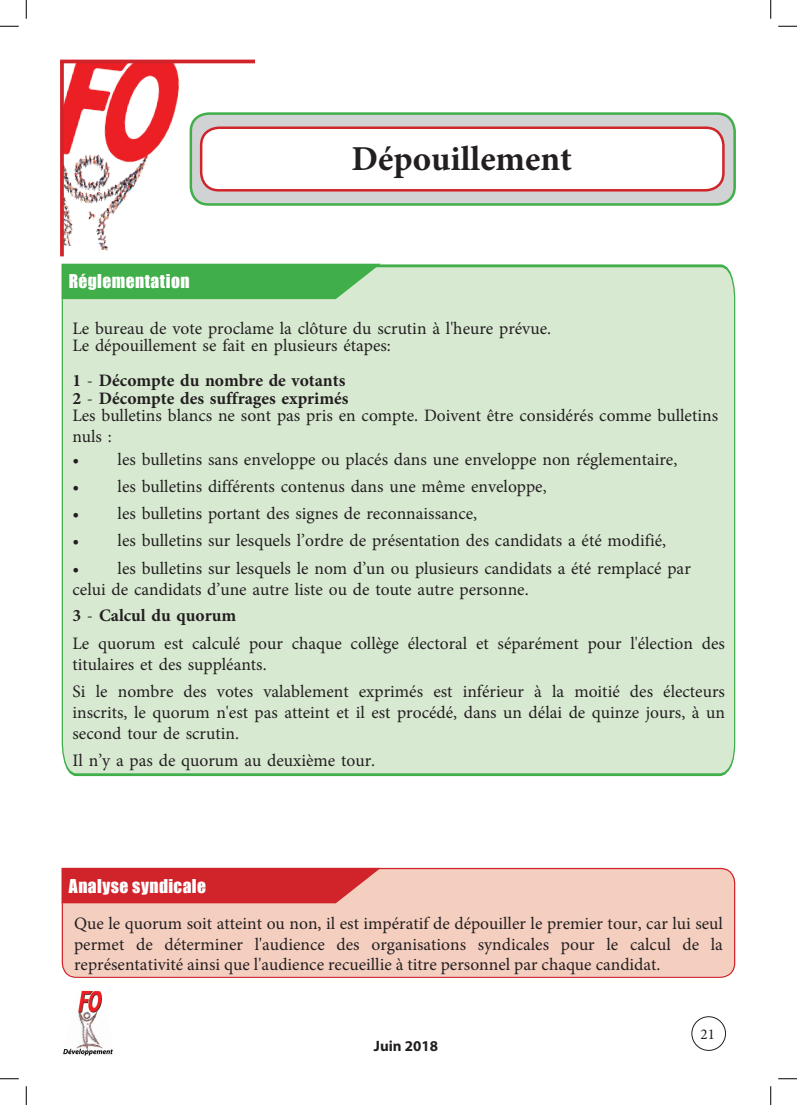
<style>
.page{position:relative;width:797px;height:1105px;background:#fff}
.page>*{position:absolute;margin:0;border:0;box-sizing:border-box;transform-origin:0 0}
.t1{font:700 35px "Minion Pro";color:#231f20}
.t2{font:17.5px/17.5px "Minion Pro";color:#231f20}
.t3{font:17.5px "Impact";letter-spacing:.025em;color:#fff}
.t4{font:700 15px "Myriad Pro";color:#231f20}
.t5{font:15px "Minion Pro";color:#231f20}
.s1{font-weight:700}
</style>
<div class="page">
<img style="left:63px;top:991px;width:50px;height:65px">
<div style="left:691px;top:1016px;width:34px;height:35px;border:1px solid #231f20;border-radius:50%"></div>
<img style="left:61px;top:63px;width:140px;height:194px">
<svg style="left:60px;top:63px;width:4px;height:193px"></svg>
<hr style="left:60px;top:60px;width:195px;height:3px;background:#d1232a">
<div style="left:61px;top:263px;width:675px;height:514px;background:#d8e9d2"></div>
<svg style="left:62px;top:264px;width:319px;height:35px;background:#4ab252"></svg>
<div style="left:191px;top:114px;width:543px;height:90px;background:#d1d2d4;border-radius:18px"></div>
<div style="left:190px;top:112px;width:546px;height:94px;border:2px solid #40ae49;border-radius:18px"></div>
<div style="left:201px;top:128px;width:522px;height:62px;background:#fff;border-radius:18px"></div>
<div style="left:200px;top:126px;width:524px;height:66px;border:2px solid #d1232a;border-radius:18px"></div>
<svg style="left:0;top:25px;width:19px;height:2px"></svg>
<svg style="left:778px;top:25px;width:19px;height:2px"></svg>
<svg style="left:0;top:1078px;width:19px;height:1px"></svg>
<svg style="left:778px;top:1078px;width:19px;height:1px"></svg>
<svg style="left:25px;top:0;width:2px;height:19px"></svg>
<svg style="left:25px;top:1086px;width:2px;height:19px"></svg>
<svg style="left:770px;top:0;width:1px;height:19px"></svg>
<svg style="left:770px;top:1086px;width:1px;height:19px"></svg>
<div style="left:61px;top:867px;width:675px;height:111px;background:#f4cfc0"></div>
<svg style="left:62px;top:868px;width:319px;height:35px;background:#d32f34"></svg>
<p class="t3" style="left:69px;top:268px;width:122px">Réglementation</p>
<p class="t1" style="left:351px;top:134px;width:222px">Dépouillement</p>
<p class="t2" style="left:72px;top:319px;width:480px">Le bureau de vote proclame la clôture du scrutin à l'heure prévue.<br>Le dépouillement se fait en plusieurs étapes:</p>
<p class="t2" style="left:72px;top:372px;width:647px"><span class="s1">1</span> - <span class="s1">Décompte du nombre de votants<br>2</span> - <span class="s1">Décompte des suffrages exprimés<br></span>Les bulletins blancs ne sont pas pris en compte. Doivent être considérés comme bulletins</p>
<p class="t2" style="left:72px;top:428px;width:41px">nuls :</p>
<p class="t2" style="left:73px;top:450px;width:606px">• les bulletins sans enveloppe ou placés dans une enveloppe non réglementaire,</p>
<p class="t2" style="left:73px;top:478px;width:475px">• les bulletins différents contenus dans une même enveloppe,</p>
<p class="t2" style="left:73px;top:505px;width:406px">• les bulletins portant des signes de reconnaissance,</p>
<p class="t2" style="left:73px;top:532px;width:595px">• les bulletins sur lesquels l’ordre de présentation des candidats a été modifié,</p>
<p class="t2" style="left:73px;top:558px;width:619px;line-height:20.8px">• les bulletins sur lesquels le nom d’un ou plusieurs candidats a été remplacé par celui de candidats d’une autre liste ou de toute autre personne.</p>
<p class="t2" style="left:73px;top:602px;width:654px;line-height:27.2px"><span class="s1">3</span> - <span class="s1">Calcul du quorum<br></span>Le quorum est calculé pour chaque collège électoral et séparément pour l'élection des</p>
<p class="t2" style="left:73px;top:650px;width:654px;line-height:27.2px">titulaires et des suppléants.<br>Si le nombre des votes valablement exprimés est inférieur à la moitié des électeurs</p>
<p class="t2" style="left:73px;top:702px;width:654px;line-height:21px">inscrits, le quorum n'est pas atteint et il est procédé, dans un délai de quinze jours, à un second tour de scrutin.</p>
<p class="t2" style="left:73px;top:752px;width:304px">Il n’y a pas de quorum au deuxième tour.</p>
<p class="t3" style="left:69px;top:872px;width:139px">Analyse syndicale</p>
<p class="t2" style="left:74px;top:912px;width:650px;line-height:21px;text-align:justify">Que le quorum soit atteint ou non, il est impératif de dépouiller le premier tour, car lui seul permet de déterminer l'audience des organisations syndicales pour le calcul de la représentativité ainsi que l'audience recueillie à titre personnel par chaque candidat.</p>
<p class="t4" style="left:374px;top:1036px;width:66px">Juin 2018</p>
<p class="t5" style="left:700px;top:1024px;width:16px">21</p>
</div>
